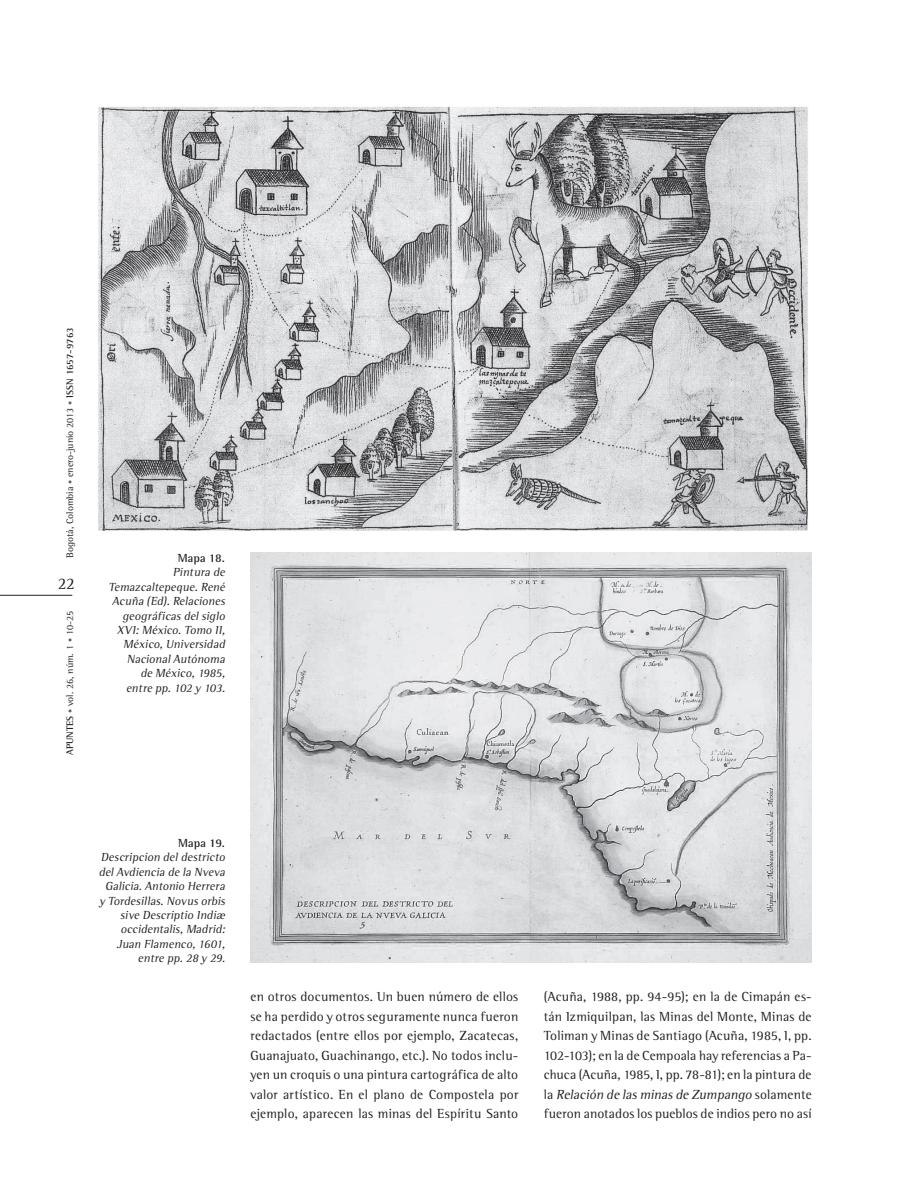
<style>
.page{position:relative;width:918px;height:1188px;background:#fff}
.page>*{position:absolute;margin:0;border:0;box-sizing:border-box;transform-origin:0 0}
.t1{font:16.5px "Agfa Rotis Semi Serif";color:#231f20}
.t2{font:13.5px/19.5px "Agfa Rotis Semi Serif";letter-spacing:.01em;color:#231f20;text-align:justify}
.t3{font:italic 12px/14.4px "Agfa Rotis Semi Serif";letter-spacing:.02em;color:#231f20;text-align:right}
.t4{font:700 12px "Agfa Rotis Semi Serif";letter-spacing:.01em;color:#231f20}
.t5{font:9.75px "Agfa Rotis Semi Serif";color:#231f20}
.s1{font-size:8.25px;color:#636366}
.s2{font-weight:700}
.s3{font-style:italic}
</style>
<div class="page">
<hr style="left:0;top:595px;width:72px;height:1px;background:#231f20">
<img style="left:98px;top:106px;width:710px;height:425px">
<img style="left:250px;top:553px;width:562px;height:409px">
<p class="t5" style="left:64px;top:558px;width:232px;rotate:-90deg">Bogotá, Colombia <span class="s1">•</span> enero-junio 2013 <span class="s1">•</span> <span class="s2">ISSN 1657-9763</span></p>
<p class="t1" style="left:58px;top:574px;width:18px">22</p>
<p class="t5" style="left:64px;top:755px;width:145px;rotate:-90deg"><span class="s2">APUNTES</span> <span class="s1">•</span> vol. 26, núm. 1 <span class="s1">•</span> 10-25</p>
<p class="t4" style="left:178px;top:551px;width:49px">Mapa 18.</p>
<p class="t3" style="left:108px;top:565px;width:120px">Pintura de<br>Temazcaltepeque.René<br>Acuña (Ed).Relaciones geográficasdelsiglo<br>XVI:México.Tomo II,<br>México,Universidad<br>NacionalAutónoma<br>de México,1985,<br>entre pp.102 y 103.</p>
<p class="t4" style="left:178px;top:836px;width:48px">Mapa 19.</p>
<p class="t3" style="left:99px;top:850px;width:130px">Descripcion deldestricto delAvdiencia de la Nveva<br>Galicia.Antonio Herrera y Tordesillas.Novusorbis sive Descriptio Indiæ occidentalis,Madrid:<br>Juan Flamenco,1601, entre pp.28 y 29.</p>
<p class="t2" style="left:250px;top:987px;width:269px">en otros documentos. Un buen número de ellos se ha perdido y otros seguramente nunca fueron redactados (entre ellos por ejemplo, Zacatecas, Guanajuato, Guachinango, etc.). No todos inclu&shy;yen un croquis o una pintura cartográfica de alto valor artístico. En el plano de Compostela por ejemplo, aparecen las minas del Espíritu Santo</p>
<p class="t2" style="left:544px;top:987px;width:269px">(Acuña, 1988, pp. 94-95); en la de Cimapán es&shy;tán Izmiquilpan, las Minas del Monte, Minas de Toliman y Minas de Santiago (Acuña, 1985, I, pp.<br>102-103); en la de Cempoala hay referencias a Pa&shy;chuca (Acuña, 1985, I, pp. 78-81); en la pintura de l a <span class="s3">Relación de lasminasde Zumpango</span> s o l a m e n t e fueron anotados los pueblos de indios pero no así</p>
</div>
